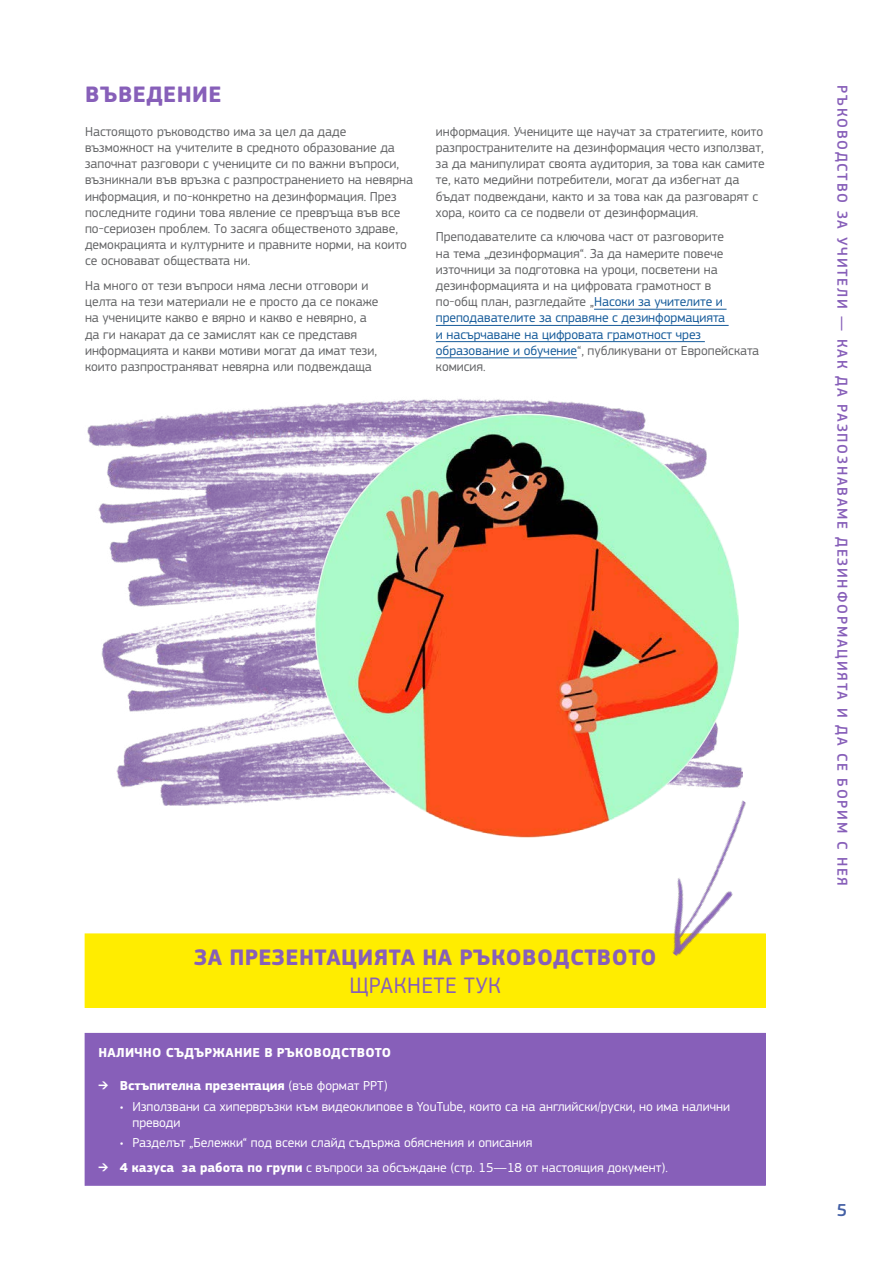
<style>
.page{position:relative;width:893px;height:1263px;background:#fff}
.page>*{position:absolute;margin:0;border:0;box-sizing:border-box;transform-origin:0 0}
.Heading_2_P{font:700 23.25px/27.9px "EC Square Sans Pro";letter-spacing:.02em;color:#875fb9;text-align:center}
.Heading_2_Artefatc{font:700 23.25px "EC Square Sans Pro";letter-spacing:.02em;color:#875fb9}
.t1{font:500 18px "EC Square Sans Pro";color:#4460a5}
.t2{font:500 15px "EC Square Sans Pro";letter-spacing:.12em;color:#875fb9}
.Body_text_P{font:13.5px/16.2px "EC Square Sans Pro";color:#646567}
.t3{font:13.5px/16.2px "EC Square Sans Pro";color:#fff}
.Heading_2_H2_white{font:700 13.5px "EC Square Sans Pro";color:#fff}
.Heading_2_H2_white-2{font:700 13.5px "EC Square Sans Pro";letter-spacing:.02em;color:#fff}
.s1{color:#165b9a}
.s2{font-weight:400}
.s3{font-weight:700}
</style>
<div class="page">
<img style="left:87px;top:399px;width:655px;height:406px">
<img style="left:315px;top:414px;width:424px;height:424px;border-radius:212px">
<hr style="left:594px;top:309px;width:133px;height:1px;background:#165b9a">
<hr style="left:436px;top:325px;width:293px;height:1px;background:#165b9a">
<hr style="left:436px;top:341px;width:269px;height:1px;background:#165b9a">
<hr style="left:436px;top:357px;width:141px;height:1px;background:#165b9a">
<div style="left:85px;top:934px;width:680px;height:73px;background:#ffed00"></div>
<div style="left:85px;top:933px;width:681px;height:75px;border:1px solid #ffed00"></div>
<div style="left:85px;top:1033px;width:680px;height:152px;background:#875fb9"></div>
<div style="left:85px;top:1033px;width:681px;height:153px;border:1px solid #875fb9"></div>
<img style="left:636px;top:795px;width:130px;height:166px">
<h2 class="Heading_2_Artefatc" style="left:85px;top:81px;width:138px">ВЪВЕДЕНИЕ</h2>
<p class="Body_text_P" style="left:85px;top:123px;width:329px">Настоящото ръководство има за цел да даде възможност на учителите в средното образование да започнат разговори с учениците си по важни въпроси, възникнали във връзка с разпространението на невярна информация, и по-конкретно на дезинформация. През последните години това явление се превръща във все по-сериозен проблем. То засяга общественото здраве, демокрацията и културните и правните норми, на които се основават обществата ни.</p>
<p class="Body_text_P" style="left:85px;top:278px;width:295px">На много от тези въпроси няма лесни отговори и целта на тези материали не е просто да се покаже на учениците какво е вярно и какво е невярно, а да ги накарат да се замислят как се представя информацията и какви мотиви могат да имат тези, които разпространяват невярна или подвеждаща</p>
<p class="Body_text_P" style="left:436px;top:123px;width:330px">информация. Учениците ще научат за стратегиите, които разпространителите на дезинформация често използват, за да манипулират своята аудитория, за това как самите те, като медийни потребители, могат да избегнат да бъдат подвеждани, както и за това как да разговарят с хора, които са се подвели от дезинформация.</p>
<p class="Body_text_P" style="left:436px;top:229px;width:325px">Преподавателите са ключова част от разговорите<br>на тема „дезинформация“. За да намерите повече източници за подготовка на уроци, посветени на дезинформацията и на цифровата грамотност в<br>по-общ план, разгледайте „<span class="s1">Насоки за учителите и преподавателите за справяне с дезинформацията<br>и насърчаване на цифровата грамотност чрез образование и обучение</span>“, публикувани от Европейската комисия.</p>
<p class="Heading_2_P" style="left:194px;top:944px;width:464px">ЗА ПРЕЗЕНТАЦИЯТА НА РЪКОВОДСТВОТО<br><span class="s2">ЩРАКНЕТЕ ТУК</span></p>
<h2 class="Heading_2_H2_white-2" style="left:99px;top:1044px;width:294px">НАЛИЧНО СЪДЪРЖАНИЕ В РЪКОВОДСТВОТО</h2>
<p class="Heading_2_H2_white" style="left:98px;top:1077px;width:291px"><span class="s2">➔</span> Встъпителна презентация <span class="s2">(във формат PPT)</span></p>
<p class="t3" style="left:133px;top:1098px;width:599px;text-indent:-13px">• Използвани са хипервръзки към видеоклипове в YouTube, които са на английски/руски, но има налични преводи</p>
<p class="t3" style="left:120px;top:1135px;width:414px">• Разделът „Бележки“ под всеки слайд съдържа обяснения и описания</p>
<p class="t3" style="left:98px;top:1159px;width:571px">➔ <span class="s3">4 казуса за работа по групи</span> с въпроси за обсъждане (стр. 15—18 от настоящия документ).</p>
<p class="t2" style="left:851px;top:85px;width:802px;rotate:90deg">РЪКОВОДСТВО ЗА УЧИТЕЛИ — КАК ДА РАЗПОЗНАВАМЕ ДЕЗИНФОРМАЦИЯТА И ДА СЕ БОРИМ С НЕЯ</p>
<h2 class="t1" style="left:837px;top:1199px;width:12px">5</h2>
</div>
